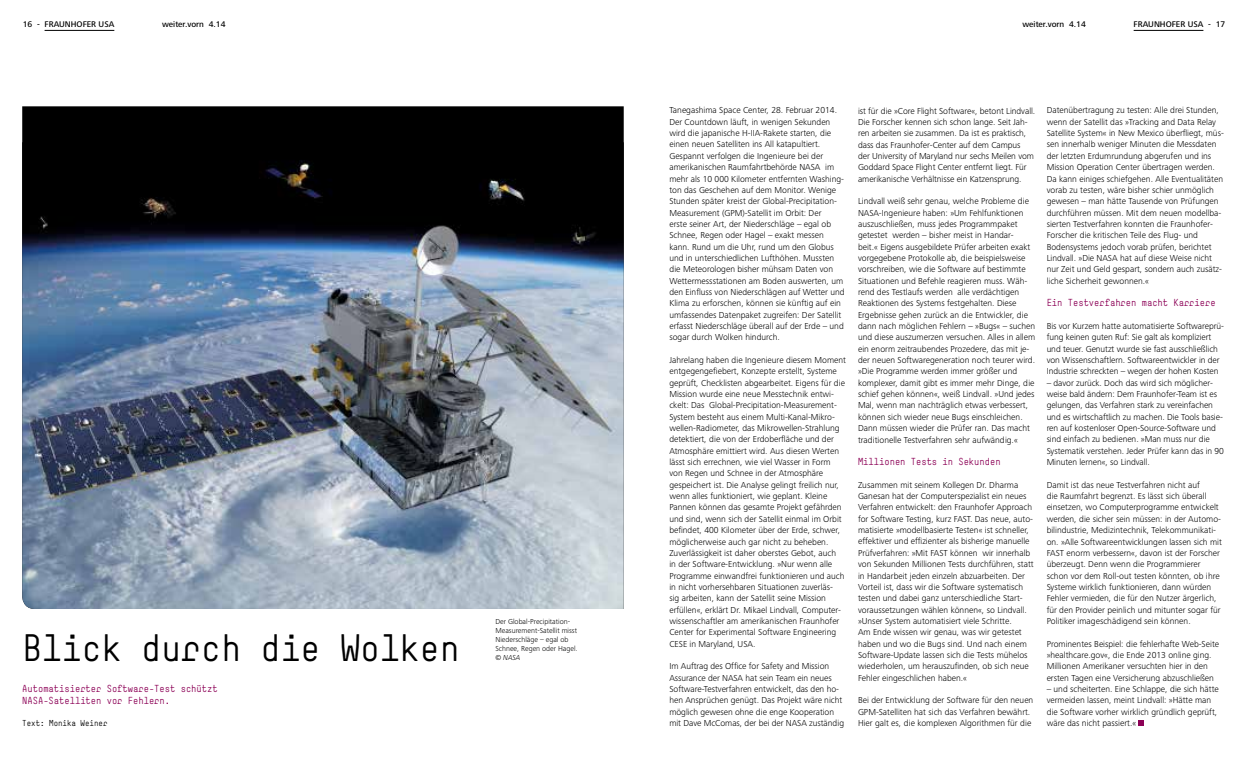
<style>
.page{position:relative;width:1248px;height:760px;background:#fff}
.page>*{position:absolute;margin:0;border:0;box-sizing:border-box;transform-origin:0 0}
.t1{font:37.6px "Simple";color:#000}
.t2{font:10px/12.5px "Simple";color:#8c0056}
.t3{font:300 9px/11.3px "Frutiger Next Pro";color:#000}
.t4{font:500 8.5px "Frutiger Next Pro";color:#000}
.t5{font:8.5px "Simple";color:#000}
.t6{font:300 7.5px/9px "Frutiger Next Pro";color:#000}
.t7{font:italic 300 7.5px "Frutiger Next Pro";color:#000}
</style>
<div class="page">
<hr style="left:1133px;top:30px;width:70px;height:1px;background:#000">
<hr style="left:45px;top:30px;width:69px;height:1px;background:#000">
<svg style="left:1138px;top:720px;width:6px;height:6px"></svg>
<div style="left:22px;top:106px;width:601px;height:36px;background:#000"></div>
<img style="left:22px;top:142px;width:601px;height:467px">
<p class="t4" style="left:23px;top:20px;width:93px">16 - FRAUNHOFER USA</p>
<p class="t4" style="left:162px;top:20px;width:65px">weiter.vorn 4.14</p>
<p class="t4" style="left:1022px;top:20px;width:65px">weiter.vorn 4.14</p>
<p class="t4" style="left:1133px;top:20px;width:93px">FRAUNHOFER USA - 17</p>
<h1 class="t1" style="left:22px;top:625px;width:439px">Blick durch die Wolken</h1>
<p class="t2" style="left:22px;top:682px;width:197px">Automatisierter Software-Test schützt<br>NASA-Satelliten vor Fehlern.</p>
<p class="t5" style="left:22px;top:718px;width:87px">Text: Monika Weiner</p>
<p class="t6" style="left:495px;top:617px;width:84px">Der Global-Precipitation-<br>Measurement-Satellit misst<br>Niederschläge – egal ob<br>Schnee, Regen oder Hagel.</p>
<p class="t7" style="left:495px;top:653px;width:26px">© NASA</p>
<p class="t3" style="left:669px;top:105px;width:177px">Tanegashima Space Center, 28. Februar 2014.<br>Der Countdown läuft, in wenigen Sekunden wird die japanische H-IIA-Rakete starten, die einen neuen Satelliten ins All katapultiert.<br>Gespannt verfolgen die Ingenieure bei der amerikanischen Raumfahrtbehörde NASA im mehr als 10 000 Kilometer entfernten Washing&shy;ton das Geschehen auf dem Monitor. Wenige Stunden später kreist der Global-Precipitation-Measurement (GPM)-Satellit im Orbit: Der<br>erste seiner Art, der Niederschläge – egal ob Schnee, Regen oder Hagel – exakt messen kann. Rund um die Uhr, rund um den Globus und in unterschiedlichen Lufthöhen. Mussten die Meteorologen bisher mühsam Daten von Wettermessstationen am Boden auswerten, um den Einfluss von Niederschlägen auf Wetter und Klima zu erforschen, können sie künftig auf ein umfassendes Datenpaket zugreifen: Der Satellit erfasst Niederschläge überall auf der Erde – und sogar durch Wolken hindurch.</p>
<p class="t3" style="left:669px;top:354px;width:178px">Jahrelang haben die Ingenieure diesem Moment entgegengefiebert, Konzepte erstellt, Systeme geprüft, Checklisten abgearbeitet. Eigens für die Mission wurde eine neue Messtechnik entwi&shy;ckelt: Das Global-Precipitation-Measurement-System besteht aus einem Multi-Kanal-Mikro&shy;wellen-Radiometer, das Mikrowellen-Strahlung detektiert, die von der Erdoberfläche und der Atmosphäre emittiert wird. Aus diesen Werten lässt sich errechnen, wie viel Wasser in Form von Regen und Schnee in der Atmosphäre gespeichert ist. Die Analyse gelingt freilich nur, wenn alles funktioniert, wie geplant. Kleine Pannen können das gesamte Projekt gefährden und sind, wenn sich der Satellit einmal im Orbit befindet, 400 Kilometer über der Erde, schwer, möglicherweise auch gar nicht zu beheben.<br>Zuverlässigkeit ist daher oberstes Gebot, auch<br>in der Software-Entwicklung. »Nur wenn alle Programme einwandfrei funktionieren und auch in nicht vorhersehbaren Situationen zuverläs-<br>sig arbeiten, kann der Satellit seine Mission erfüllen«, erklärt Dr. Mikael Lindvall, Computer&shy;wissenschaftler am amerikanischen Fraunhofer Center for Experimental Software Engineering CESE in Maryland, USA.</p>
<p class="t3" style="left:669px;top:660px;width:176px">Im Auftrag des Office for Safety and Mission Assurance der NASA hat sein Team ein neues Software-Testverfahren entwickelt, das den ho&shy;hen Ansprüchen genügt. Das Projekt wäre nicht möglich gewesen ohne die enge Kooperation mit Dave McComas, der bei der NASA zuständig</p>
<p class="t3" style="left:858px;top:105px;width:179px">ist für die »Core Flight Software«, betont Lindvall.<br>Die Forscher kennen sich schon lange. Seit Jah&shy;ren arbeiten sie zusammen. Da ist es praktisch, dass das Fraunhofer-Center auf dem Campus<br>der University of Maryland nur sechs Meilen vom Goddard Space Flight Center entfernt liegt. Für amerikanische Verhältnisse ein Katzensprung.</p>
<p class="t3" style="left:858px;top:196px;width:179px">Lindvall weiß sehr genau, welche Probleme die NASA-Ingenieure haben: »Um Fehlfunktionen auszuschließen, muss jedes Programmpaket getestet werden – bisher meist in Handar&shy;beit.« Eigens ausgebildete Prüfer arbeiten exakt vorgegebene Protokolle ab, die beispielsweise vorschreiben, wie die Software auf bestimmte Situationen und Befehle reagieren muss. Wäh&shy;rend des Testlaufs werden alle verdächtigen Reaktionen des Systems festgehalten. Diese Ergebnisse gehen zurück an die Entwickler, die dann nach möglichen Fehlern – »Bugs« – suchen und diese auszumerzen versuchen. Alles in allem ein enorm zeitraubendes Prozedere, das mit je&shy;der neuen Softwaregeneration noch teurer wird. »Die Programme werden immer größer und komplexer, damit gibt es immer mehr Dinge, die schief gehen können«, weiß Lindvall. »Und jedes Mal, wenn man nachträglich etwas verbessert, können sich wieder neue Bugs einschleichen.<br>Dann müssen wieder die Prüfer ran. Das macht traditionelle Testverfahren sehr aufwändig.«</p>
<p class="t2" style="left:858px;top:455px;width:144px">Millionen Tests in Sekunden</p>
<p class="t3" style="left:858px;top:479px;width:177px">Zusammen mit seinem Kollegen Dr. Dharma Ganesan hat der Computerspezialist ein neues Verfahren entwickelt: den Fraunhofer Approach for Software Testing, kurz FAST. Das neue, auto&shy;matisierte »modellbasierte Testen« ist schneller, effektiver und effizienter als bisherige manuelle Prüfverfahren: »Mit FAST können wir innerhalb von Sekunden Millionen Tests durchführen, statt in Handarbeit jeden einzeln abzuarbeiten. Der Vorteil ist, dass wir die Software systematisch testen und dabei ganz unterschiedliche Start&shy;voraussetzungen wählen können«, so Lindvall. »Unser System automatisiert viele Schritte.<br>Am Ende wissen wir genau, was wir getestet haben und wo die Bugs sind. Und nach einem Software-Update lassen sich die Tests mühelos wiederholen, um herauszufinden, ob sich neue Fehler eingeschlichen haben.«</p>
<p class="t3" style="left:858px;top:694px;width:177px">Bei der Entwicklung der Software für den neuen<br>GPM-Satelliten hat sich das Verfahren bewährt.<br>Hier galt es, die komplexen Algorithmen für die</p>
<p class="t3" style="left:1046px;top:105px;width:179px">Datenübertragung zu testen: Alle drei Stunden, wenn der Satellit das »Tracking and Data Relay Satellite System« in New Mexico überfliegt, müs&shy;sen innerhalb weniger Minuten die Messdaten der letzten Erdumrundung abgerufen und ins Mission Operation Center übertragen werden.<br>Da kann einiges schiefgehen. Alle Eventualitäten vorab zu testen, wäre bisher schier unmöglich gewesen – man hätte Tausende von Prüfungen durchführen müssen. Mit dem neuen modellba&shy;sierten Testverfahren konnten die Fraunhofer-Forscher die kritischen Teile des Flug- und Bodensystems jedoch vorab prüfen, berichtet Lindvall. »Die NASA hat auf diese Weise nicht nur Zeit und Geld gespart, sondern auch zusätz&shy;liche Sicherheit gewonnen.«</p>
<p class="t2" style="left:1046px;top:296px;width:170px">Ein Testverfahren macht Karriere</p>
<p class="t3" style="left:1046px;top:320px;width:179px">Bis vor Kurzem hatte automatisierte Softwareprü&shy;fung keinen guten Ruf: Sie galt als kompliziert und teuer. Genutzt wurde sie fast ausschließlich von Wissenschaftlern. Softwareentwickler in der Industrie schreckten – wegen der hohen Kosten</p>
<p class="t3" style="left:1046px;top:377px;width:179px">– davor zurück. Doch das wird sich möglicher&shy;weise bald ändern: Dem Fraunhofer-Team ist es gelungen, das Verfahren stark zu vereinfachen und es wirtschaftlich zu machen. Die Tools basie&shy;ren auf kostenloser Open-Source-Software und sind einfach zu bedienen. »Man muss nur die Systematik verstehen. Jeder Prüfer kann das in 90<br>Minuten lernen«, so Lindvall.</p>
<p class="t3" style="left:1046px;top:479px;width:177px">Damit ist das neue Testverfahren nicht auf<br>die Raumfahrt begrenzt. Es lässt sich überall einsetzen, wo Computerprogramme entwickelt werden, die sicher sein müssen: in der Automo&shy;bilindustrie, Medizintechnik, Telekommunikati&shy;on. »Alle Softwareentwicklungen lassen sich mit FAST enorm verbessern«, davon ist der Forscher überzeugt. Denn wenn die Programmierer schon vor dem Roll-out testen könnten, ob ihre Systeme wirklich funktionieren, dann würden Fehler vermieden, die für den Nutzer ärgerlich, für den Provider peinlich und mitunter sogar für Politiker imageschädigend sein können.</p>
<p class="t3" style="left:1046px;top:638px;width:174px">Prominentes Beispiel: die fehlerhafte Web-Seite »healthcare.gov«, die Ende 2013 online ging.<br>Millionen Amerikaner versuchten hier in den ersten Tagen eine Versicherung abzuschließen</p>
<p class="t3" style="left:1046px;top:683px;width:174px">– und scheiterten. Eine Schlappe, die sich hätte vermeiden lassen, meint Lindvall: »Hätte man die Software vorher wirklich gründlich geprüft, wäre das nicht passiert.«</p>
</div>
